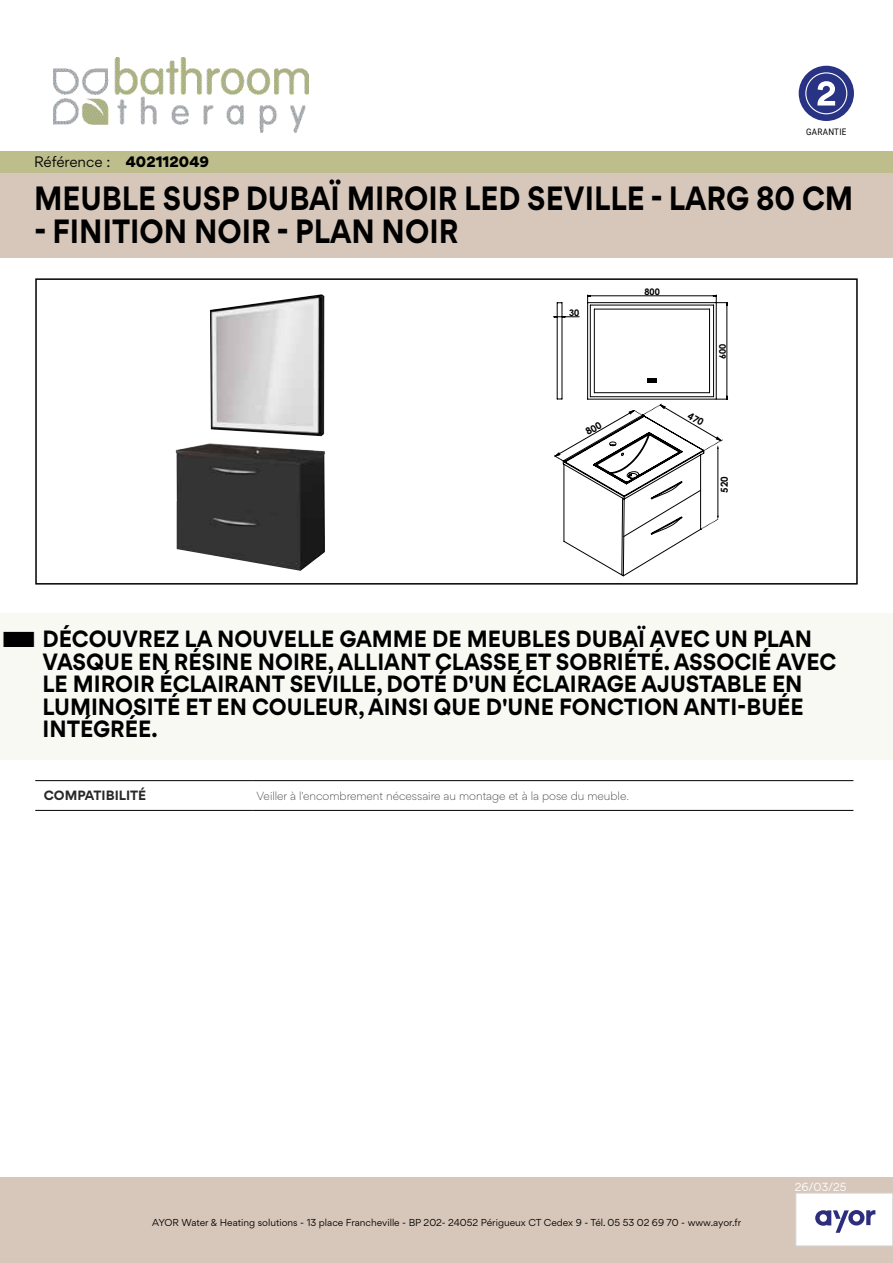
<style>
.page{position:relative;width:893px;height:1263px;background:#fff}
.page>*{position:absolute;margin:0;border:0;box-sizing:border-box;transform-origin:0 0}
.t1{font:700 30px "Gordita";color:#000;scale:.9 1}
.t2{font:700 21px/22.5px "Gordita";color:#000;scale:.95 1}
.t3{font:13.5px "Gordita";letter-spacing:-.005em;color:#000}
.t4{font:700 12px "Gordita";color:#282827}
.t5{font:300 10.5px "Gordita";color:#282827}
.t6{font:10.5px "Gordita";color:#fff}
.t7{font:700 9.75px "Century Gothic";color:#000}
.t8{font:9px "Gordita";color:#000}
.t9{font:700 9px "Century Gothic";color:#000}
.t10{font:9px "Roboto";letter-spacing:.035em;color:#000;scale:.9 1}
.s1{font-weight:900}
</style>
<div class="page">
<div style="left:0;top:172px;width:893px;height:85px;background:#d7c7ba"></div>
<div style="left:0;top:1178px;width:893px;height:85px;background:#d7c7ba"></div>
<div style="left:796px;top:1193px;width:97px;height:53px;background:#fff"></div>
<div style="left:795px;top:1193px;width:98px;height:53px;border:1px solid #dadada"></div>
<img style="left:176px;top:294px;width:149px;height:277px">
<hr style="left:35px;top:780px;width:217px;height:1px;background:#000">
<hr style="left:252px;top:780px;width:601px;height:1px;background:#000">
<hr style="left:35px;top:810px;width:217px;height:1px;background:#000">
<hr style="left:252px;top:810px;width:601px;height:1px;background:#000">
<div style="left:799px;top:66px;width:55px;height:55px;background:#293384;border-radius:50%"></div>
<svg style="left:805px;top:72px;width:42px;height:42px"></svg>
<div style="left:35px;top:278px;width:823px;height:307px;border:2px solid #000"></div>
<div style="left:0;top:613px;width:893px;height:147px;background:#f9f9f4"></div>
<svg style="left:815px;top:1210px;width:60px;height:23px"></svg>
<img style="left:53px;top:57px;width:256px;height:75px">
<div style="left:0;top:151px;width:893px;height:21px;background:#bebe8d"></div>
<svg style="left:553px;top:295px;width:175px;height:282px"></svg>
<p class="t3" style="left:34px;top:152px;width:176px">Référence : <span class="s1">402112049</span></p>
<p class="t10" style="left:806px;top:125px;width:46px">GARANTIE</p>
<h1 class="t1" style="left:34px;top:175px;width:912px">MEUBLE SUSP DUBAÏ MIROIR LED SEVILLE - LARG 80 CM</h1>
<h1 class="t1" style="left:34px;top:208px;width:473px">- FINITION NOIR - PLAN NOIR</h1>
<p class="t9" style="left:569px;top:306px;width:12px">30</p>
<p class="t9" style="left:645px;top:285px;width:17px">800</p>
<p class="t9" style="left:716px;top:359px;width:17px;rotate:-90deg">600</p>
<p class="t7" style="left:717px;top:493px;width:18px;rotate:-90deg">520</p>
<p class="t2" style="left:43px;top:628px;width:837px">DÉCOUVREZ LA NOUVELLE GAMME DE MEUBLES DUBAÏ AVEC UN PLAN VASQUE EN RÉSINE NOIRE, ALLIANT CLASSE ET SOBRIÉTÉ. ASSOCIÉ AVEC LE MIROIR ÉCLAIRANT SEVILLE, DOTÉ D'UN ÉCLAIRAGE AJUSTABLE EN LUMINOSITÉ ET EN COULEUR, AINSI QUE D'UNE FONCTION ANTI-BUÉE INTÉGRÉE.</p>
<p class="t4" style="left:44px;top:786px;width:104px">COMPATIBILITÉ</p>
<p class="t5" style="left:256px;top:788px;width:374px">Veiller à l'encombrement nécessaire au montage et à la pose du meuble.</p>
<p class="t8" style="left:152px;top:1216px;width:590px">AYOR Water &amp; Heating solutions - 13 place Francheville - BP 202- 24052 Périgueux CT Cedex 9 - Tél. 05 53 02 69 70 - www.ayor.fr</p>
<p class="t6" style="left:795px;top:1179px;width:53px">26/03/25</p>
</div>
